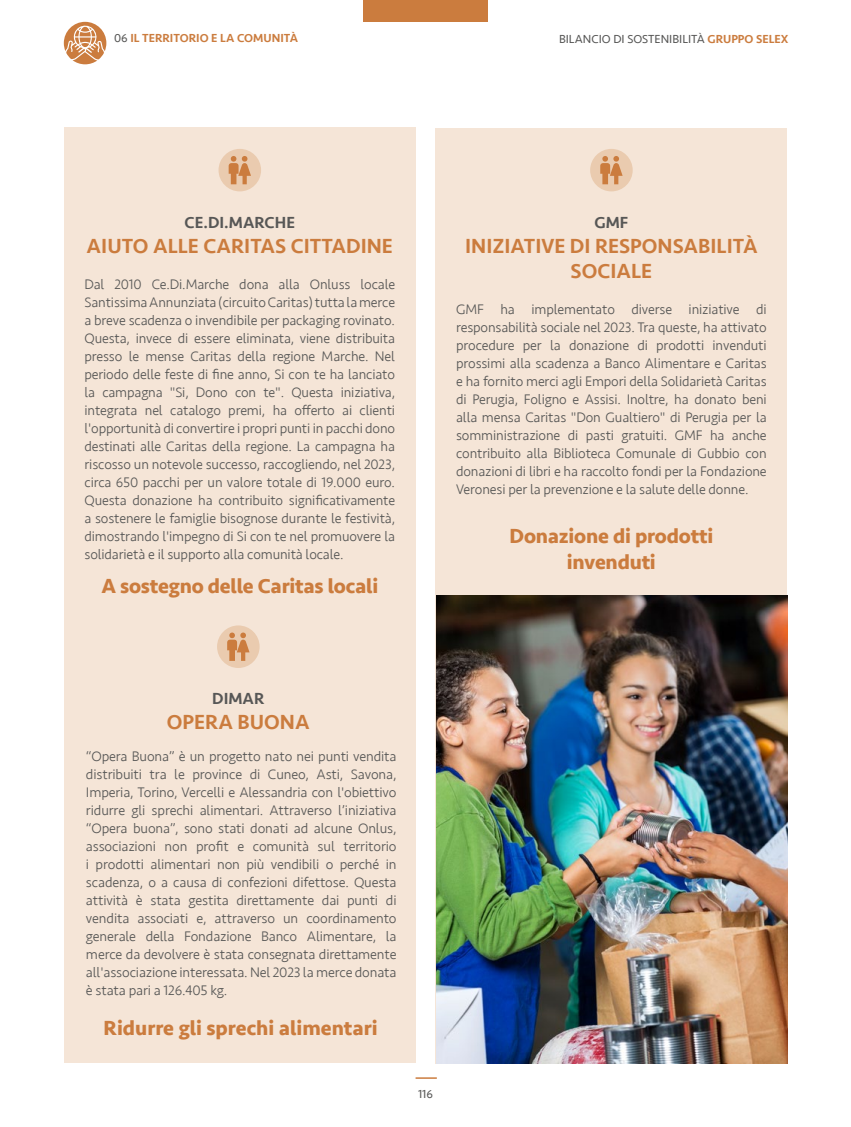
<style>
.page{position:relative;width:851px;height:1127px;background:#fff}
.page>*{position:absolute;margin:0;border:0;box-sizing:border-box;transform-origin:0 0}
.t1{font:700 21px/25.2px "Seravek";letter-spacing:-.01em;color:#cb7c3e;text-align:center}
.t2{font:500 21px/25.2px "Seravek";color:#cb7c3e;text-align:center}
.t3{font:500 16.5px "Seravek";color:#575756}
.t4{font:300 14.25px/18px "Seravek";letter-spacing:-.01em;color:#575756;text-align:justify}
.t5{font:12px "Seravek";color:#575756}
.t6{font:500 12px "Seravek";color:#cb7c3e}
.s1{font-weight:400;color:#575756}
.s2{font-weight:500;color:#cb7c3e}
</style>
<div class="page">
<div style="left:363px;top:0;width:125px;height:21px;background:#cb7c3e"></div>
<hr style="left:415px;top:1077px;width:22px;height:2px;background:#cb7c3e">
<svg style="left:64px;top:22px;width:42px;height:42px"></svg>
<div style="left:64px;top:128px;width:351px;height:935px;background:#f5e5d7"></div>
<div style="left:218px;top:149px;width:43px;height:42px;background:#eacbaf;border-radius:50%"></div>
<svg style="left:228px;top:156px;width:23px;height:28px"></svg>
<div style="left:217px;top:625px;width:42px;height:43px;background:#eacbaf;border-radius:50%"></div>
<svg style="left:227px;top:632px;width:22px;height:29px"></svg>
<div style="left:435px;top:128px;width:352px;height:935px;background:#f5e5d7"></div>
<div style="left:590px;top:149px;width:42px;height:42px;background:#eacbaf;border-radius:50%"></div>
<svg style="left:600px;top:156px;width:22px;height:28px"></svg>
<img style="left:437px;top:596px;width:350px;height:467px">
<p class="t6" style="left:114px;top:31px;width:185px"><span class="s1">06</span> IL TERRITORIO E LA COMUNITÀ</p>
<p class="t5" style="left:559px;top:29px;width:231px">BILANCIO DI SOSTENIBILITÀ <span class="s2">GRUPPO SELEX</span></p>
<p class="t3" style="left:184px;top:212px;width:112px">CE.DI.MARCHE</p>
<h1 class="t2" style="left:87px;top:234px;width:308px">AIUTO ALLE CARITAS CITTADINE</h1>
<p class="t4" style="left:84px;top:276px;width:312px">Dal 2010 Ce.Di.Marche dona alla Onluss locale Santissima Annunziata (circuito Caritas) tutta la merce a breve scadenza o invendibile per packaging rovinato.<br>Questa, invece di essere eliminata, viene distribuita presso le mense Caritas della regione Marche. Nel periodo delle feste di fine anno, Si con te ha lanciato la campagna "Si, Dono con te". Questa iniziativa, integrata nel catalogo premi, ha offerto ai clienti l'opportunità di convertire i propri punti in pacchi dono destinati alle Caritas della regione. La campagna ha riscosso un notevole successo, raccogliendo, nel 2023, circa 650 pacchi per un valore totale di 19.000 euro.<br>Questa donazione ha contribuito significativamente a sostenere le famiglie bisognose durante le festività, dimostrando l'impegno di Si con te nel promuovere la solidarietà e il supporto alla comunità locale.</p>
<h1 class="t1" style="left:101px;top:572px;width:278px">A sostegno delle Caritas locali</h1>
<p class="t3" style="left:594px;top:212px;width:35px">GMF</p>
<h1 class="t2" style="left:465px;top:234px;width:294px">INIZIATIVE DI RESPONSABILITÀ<br>SOCIALE</h1>
<p class="t4" style="left:456px;top:301px;width:312px">GMF ha implementato diverse iniziative di responsabilità sociale nel 2023. Tra queste, ha attivato procedure per la donazione di prodotti invenduti prossimi alla scadenza a Banco Alimentare e Caritas e ha fornito merci agli Empori della Solidarietà Caritas di Perugia, Foligno e Assisi. Inoltre, ha donato beni alla mensa Caritas "Don Gualtiero" di Perugia per la somministrazione di pasti gratuiti. GMF ha anche contribuito alla Biblioteca Comunale di Gubbio con donazioni di libri e ha raccolto fondi per la Fondazione Veronesi per la prevenzione e la salute delle donne.</p>
<h1 class="t1" style="left:509px;top:523px;width:205px">Donazione di prodotti invenduti</h1>
<p class="t3" style="left:212px;top:688px;width:54px">DIMAR</p>
<h1 class="t2" style="left:167px;top:710px;width:144px">OPERA BUONA</h1>
<p class="t4" style="left:86px;top:748px;width:312px">“Opera Buona” è un progetto nato nei punti vendita distribuiti tra le province di Cuneo, Asti, Savona, Imperia, Torino, Vercelli e Alessandria con l'obiettivo ridurre gli sprechi alimentari. Attraverso l’iniziativa “Opera buona”, sono stati donati ad alcune Onlus, associazioni non profit e comunità sul territorio i prodotti alimentari non più vendibili o perché in scadenza, o a causa di confezioni difettose. Questa attività è stata gestita direttamente dai punti di vendita associati e, attraverso un coordinamento generale della Fondazione Banco Alimentare, la merce da devolvere è stata consegnata direttamente all'associazione interessata. Nel 2023 la merce donata è stata pari a 126.405 kg.</p>
<h1 class="t1" style="left:104px;top:1015px;width:275px">Ridurre gli sprechi alimentari</h1>
<p class="t5" style="left:418px;top:1084px;width:16px">116</p>
</div>
